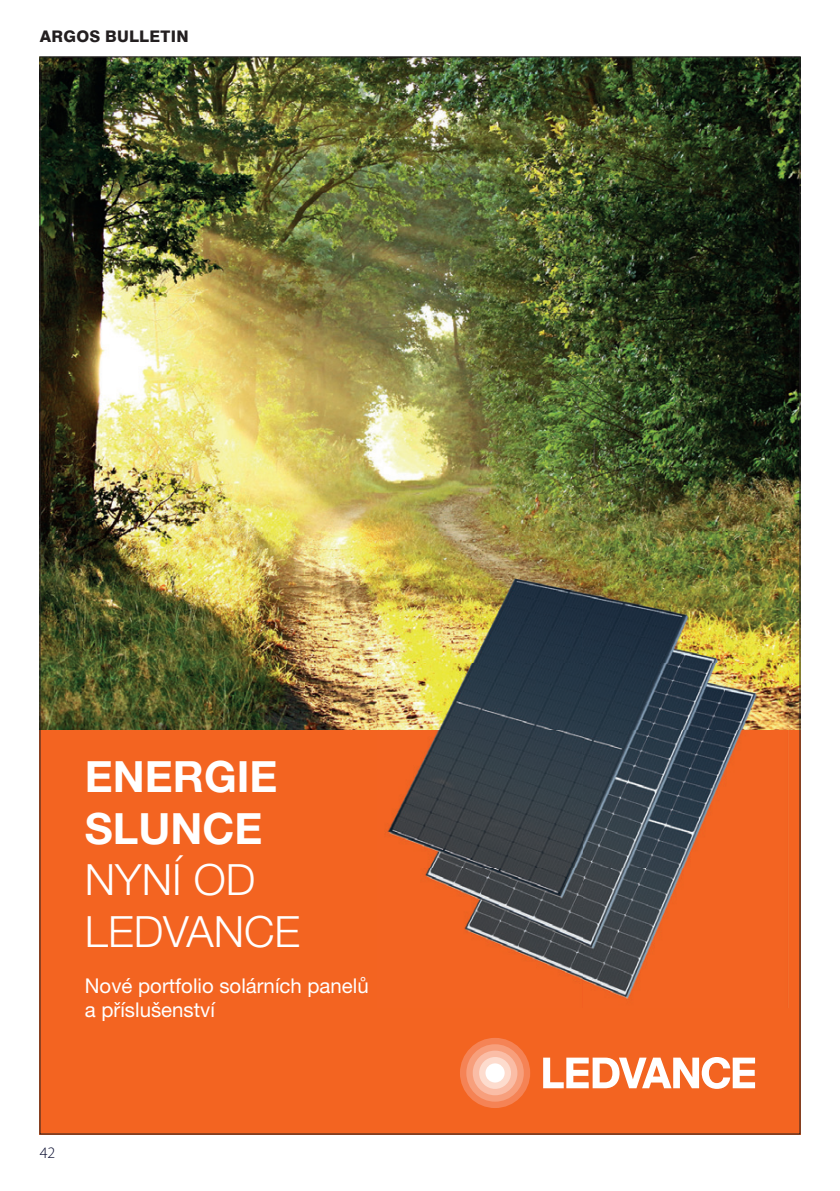
<style>
.page{position:relative;width:840px;height:1191px;background:#fff}
.page>*{position:absolute;margin:0;border:0;box-sizing:border-box;transform-origin:0 0}
.t1{font:300 43.2px/51.8px "Helvetica Neue LT Pro";color:#fff}
.t2{font:700 43.2px/51.8px "Helvetica Neue LT Pro";color:#fff}
.t3{font:20.4px/24.4px "Helvetica Neue LT Pro";color:#fff}
.t4{font:800 16px "Swiss 721 TL";letter-spacing:.02em;color:#231f20}
.t5{font:300 16px "Myriad Pro";color:#04082b}
</style>
<div class="page">
<img style="left:42px;top:59px;width:755px;height:671px">
<div style="left:40px;top:730px;width:759px;height:404px;background:#f36421"></div>
<svg style="left:543px;top:1057px;width:211px;height:31px"></svg>
<div style="left:459px;top:1037px;width:71px;height:71px;background:#f58355;border-radius:50%"></div>
<div style="left:466px;top:1044px;width:57px;height:57px;background:#f79f7c;border-radius:50%"></div>
<div style="left:472px;top:1050px;width:45px;height:45px;background:#fabda6;border-radius:50%"></div>
<div style="left:479px;top:1057px;width:31px;height:32px;background:#fddcce;border-radius:50%"></div>
<div style="left:485px;top:1063px;width:19px;height:19px;background:#fff;border-radius:50%"></div>
<img style="left:377px;top:531px;width:411px;height:468px">
<p class="t4" style="left:40px;top:26px;width:150px">ARGOS BULLETIN</p>
<h1 class="t2" style="left:85px;top:749px;width:194px">ENERGIE<br>SLUNCE</h1>
<h1 class="t1" style="left:85px;top:853px;width:216px">NYNÍ OD<br>LEDVANCE</h1>
<p class="t3" style="left:85px;top:972px;width:285px">Nové portfolio solárních panelů a příslušenství</p>
<p class="t5" style="left:40px;top:1143px;width:17px">42</p>
</div>
